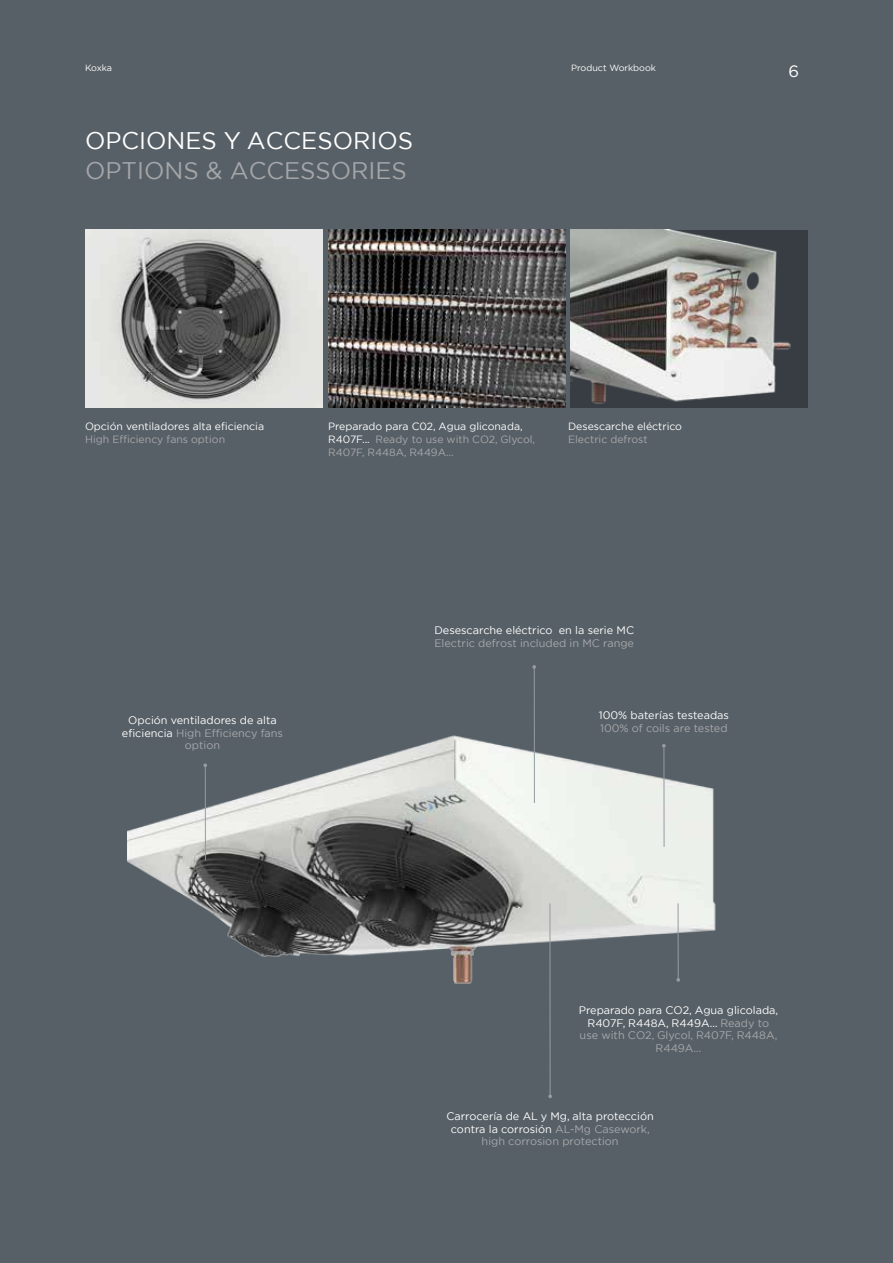
<style>
.page{position:relative;width:893px;height:1263px;background:#576066}
.page>*{position:absolute;margin:0;border:0;box-sizing:border-box;transform-origin:0 0}
.t1{font:24px "Gotham";color:#fff}
.t2{font:24px "Gotham";color:#a4a6a9}
.t3{font:16.5px "Gotham";color:#fff}
.t4{font:10.95px/12.8px "Gotham";color:#fff;text-align:center}
.t5{font:10.95px "Gotham";color:#a7a9ac}
.t6{font:10.5px/12.6px "Gotham";color:#a7a9ac}
.t7{font:10.5px "Gotham";color:#fff}
.t8{font:9px "Gotham";color:#fff}
.s1{color:#fff}
.s2{color:#a7a9ac}
</style>
<div class="page">
<img style="left:128px;top:735px;width:588px;height:280px">
<img style="left:85px;top:230px;width:237px;height:177px">
<img style="left:328px;top:230px;width:237px;height:177px">
<hr style="left:205px;top:766px;width:1px;height:94px;background:#949ca1">
<svg style="left:203px;top:763px;width:4px;height:4px"></svg>
<hr style="left:534px;top:668px;width:1px;height:135px;background:#949ca1">
<svg style="left:532px;top:665px;width:4px;height:4px"></svg>
<hr style="left:664px;top:747px;width:1px;height:100px;background:#949ca1">
<svg style="left:662px;top:744px;width:4px;height:4px"></svg>
<hr style="left:550px;top:903px;width:1px;height:192px;background:#949ca1">
<svg style="left:548px;top:1094px;width:4px;height:4px"></svg>
<img style="left:571px;top:230px;width:237px;height:177px">
<hr style="left:678px;top:903px;width:1px;height:76px;background:#949ca1">
<svg style="left:676px;top:978px;width:4px;height:4px"></svg>
<p class="t8" style="left:85px;top:62px;width:29px">Koxka</p>
<p class="t8" style="left:571px;top:62px;width:86px">Product Workbook</p>
<h1 class="t1" style="left:85px;top:125px;width:330px">OPCIONES Y ACCESORIOS</h1>
<h1 class="t2" style="left:85px;top:155px;width:323px">OPTIONS &amp; ACCESSORIES</h1>
<h2 class="t3" style="left:788px;top:61px;width:12px">6</h2>
<p class="t7" style="left:85px;top:420px;width:181px">Opción ventiladores alta eficiencia</p>
<p class="t6" style="left:85px;top:433px;width:142px">High Efficiency fans option</p>
<p class="t6" style="left:328px;top:420px;width:208px"><span class="s1">Preparado para C02, Agua gliconada,<br>R407F...</span> Ready to use with CO2, Glycol,<br>R407F, R448A, R449A…</p>
<p class="t7" style="left:568px;top:420px;width:115px">Desescarche eléctrico</p>
<p class="t6" style="left:568px;top:433px;width:81px">Electric defrost</p>
<p class="t4" style="left:122px;top:713px;width:163px">Opción ventiladores de alta eficiencia <span class="s2">High Efficiency fans option</span></p>
<p class="t4" style="left:434px;top:624px;width:201px">Desescarche eléctrico en la serie MC</p>
<p class="t5" style="left:434px;top:636px;width:201px">Electric defrost included in MC range</p>
<p class="t4" style="left:599px;top:709px;width:132px">100% baterías testeadas</p>
<p class="t5" style="left:600px;top:721px;width:129px">100% of coils are tested</p>
<p class="t4" style="left:579px;top:1003px;width:201px">Preparado para CO2, Agua glicolada,<br>R407F, R448A, R449A… <span class="s2">Ready to use with CO2, Glycol, R407F, R448A,<br>R449A…</span></p>
<p class="t4" style="left:447px;top:1109px;width:209px">Carrocería de AL y Mg, alta protección contra la corrosión <span class="s2">AL-Mg Casework, high corrosion protection</span></p>
</div>
